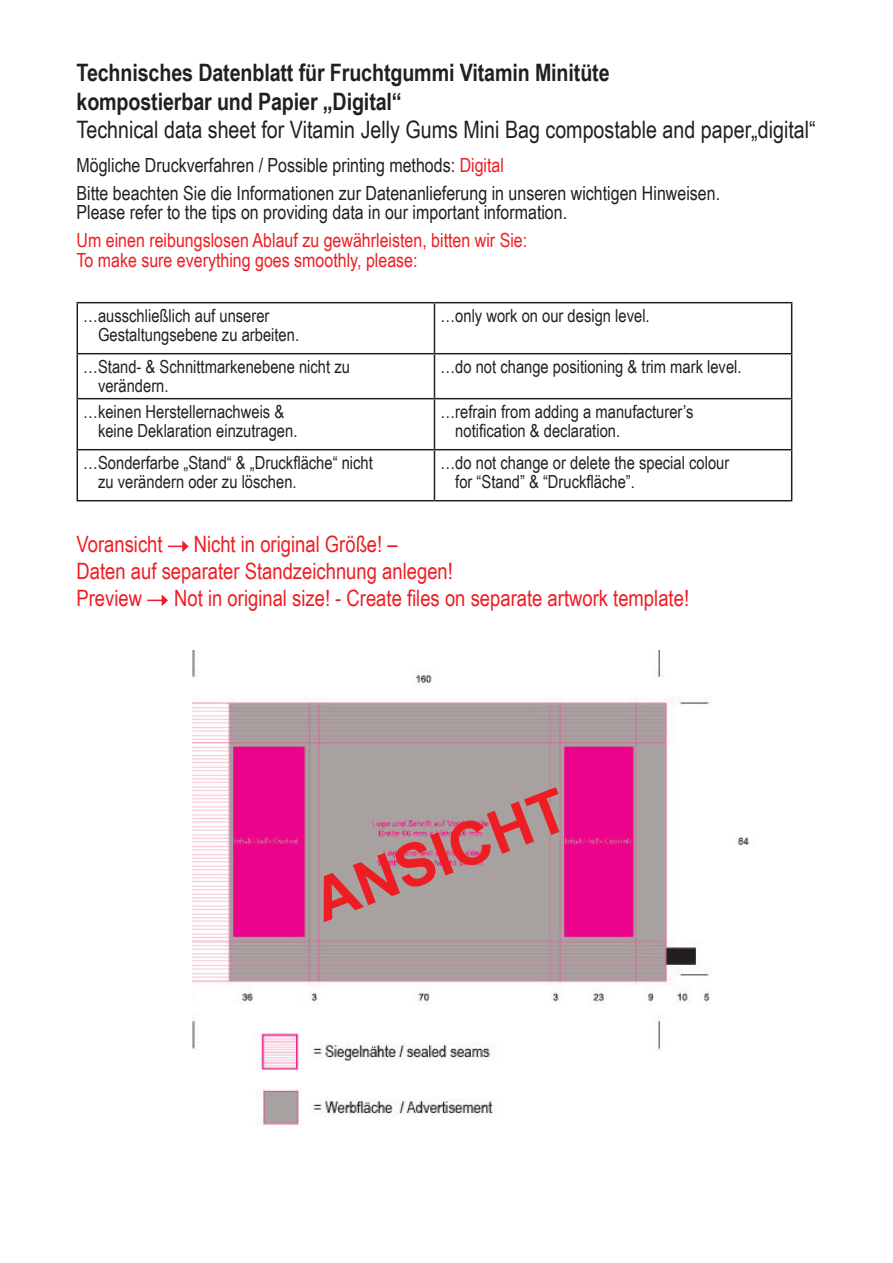
<style>
.page{position:relative;width:893px;height:1263px;background:#fff}
.page>*{position:absolute;margin:0;border:0;box-sizing:border-box;transform-origin:0 0}
.t1{font:700 24px/28.5px "Arial Narrow";letter-spacing:-.005em;color:#231f20}
.t2{font:24px "Arial Narrow";color:#231f20}
.t3{font:22.5px/27px "Arial Narrow";color:#ee1d23}
.t4{font:19.5px/28px "Arial Narrow";color:#231f20}
.t5{font:19.5px/19.5px "Arial Narrow";color:#ee1d23}
.t6{font:18px/19.5px "Arial Narrow";color:#231f20}
.s1{color:#ee1d23}
</style>
<div class="page">
<img style="left:193px;top:651px;width:556px;height:475px">
<svg style="left:324px;top:787px;width:235px;height:135px;background:#b4898a"></svg>
<hr style="left:77px;top:302px;width:357px;height:1px;background:#231f20">
<hr style="left:77px;top:303px;width:1px;height:50px;background:#231f20">
<hr style="left:434px;top:302px;width:358px;height:1px;background:#231f20">
<hr style="left:434px;top:303px;width:1px;height:50px;background:#231f20">
<hr style="left:791px;top:303px;width:1px;height:50px;background:#231f20">
<hr style="left:77px;top:353px;width:357px;height:1px;background:#231f20">
<hr style="left:77px;top:354px;width:1px;height:44px;background:#231f20">
<hr style="left:434px;top:353px;width:358px;height:1px;background:#231f20">
<hr style="left:434px;top:354px;width:1px;height:44px;background:#231f20">
<hr style="left:791px;top:354px;width:1px;height:44px;background:#231f20">
<hr style="left:77px;top:398px;width:357px;height:1px;background:#231f20">
<hr style="left:77px;top:399px;width:1px;height:50px;background:#231f20">
<hr style="left:434px;top:398px;width:358px;height:1px;background:#231f20">
<hr style="left:434px;top:399px;width:1px;height:50px;background:#231f20">
<hr style="left:791px;top:399px;width:1px;height:50px;background:#231f20">
<hr style="left:77px;top:449px;width:357px;height:1px;background:#231f20">
<hr style="left:77px;top:450px;width:1px;height:50px;background:#231f20">
<hr style="left:434px;top:449px;width:358px;height:1px;background:#231f20">
<hr style="left:434px;top:450px;width:1px;height:50px;background:#231f20">
<hr style="left:791px;top:450px;width:1px;height:50px;background:#231f20">
<hr style="left:77px;top:500px;width:357px;height:1px;background:#231f20">
<hr style="left:434px;top:500px;width:358px;height:1px;background:#231f20">
<svg style="left:168px;top:540px;width:21px;height:12px"></svg>
<svg style="left:147px;top:594px;width:21px;height:12px"></svg>
<h1 class="t1" style="left:77px;top:57px;width:535px">Technisches Datenblatt für Fruchtgummi Vitamin Minitüte kompostierbar und Papier „Digital“</h1>
<h1 class="t2" style="left:77px;top:112px;width:741px">Technical data sheet for Vitamin Jelly Gums Mini Bag compostable and paper„digital“</h1>
<p class="t4" style="left:77px;top:150px;width:645px">Mögliche Druckverfahren / Possible printing methods: <span class="s1">Digital<br></span>Bitte beachten Sie die Informationen zur Datenanlieferung in unseren wichtigen Hinweisen.</p>
<p class="t4" style="left:77px;top:197px;width:492px">Please refer to the tips on providing data in our important information.</p>
<p class="t5" style="left:77px;top:230px;width:452px">Um einen reibungslosen Ablauf zu gewährleisten, bitten wir Sie:<br>To make sure everything goes smoothly, please:</p>
<p class="t6" style="left:98px;top:305px;width:203px;text-indent:-15px">…ausschließlich auf unserer<br>Gestaltungsebene zu arbeiten.</p>
<p class="t6" style="left:440px;top:305px;width:211px">…only work on our design level.</p>
<p class="t6" style="left:98px;top:356px;width:253px;text-indent:-15px">…Stand- &amp; Schnittmarkenebene nicht zu verändern.</p>
<p class="t6" style="left:440px;top:356px;width:303px">…do not change positioning &amp; trim mark level.</p>
<p class="t6" style="left:98px;top:401px;width:201px;text-indent:-15px">…keinen Herstellernachweis &amp; keine Deklaration einzutragen.</p>
<p class="t6" style="left:455px;top:401px;width:240px;text-indent:-15px">…refrain from adding a manufacturer’s notification &amp; declaration.</p>
<p class="t6" style="left:98px;top:452px;width:276px;text-indent:-15px">…Sonderfarbe „Stand“ &amp; „Druckfläche“ nicht zu verändern oder zu löschen.</p>
<p class="t6" style="left:455px;top:452px;width:276px;text-indent:-15px">…do not change or delete the special colour for “Stand” &amp; “Druckfläche”.</p>
<p class="t3" style="left:77px;top:530px;width:378px;text-indent:117px">Nicht in original Größe! –<br>Daten auf separater Standzeichnung anlegen!<br>Preview</p>
<p class="t3" style="left:77px;top:530px;width:88px">Voransicht</p>
<p class="t3" style="left:174px;top:584px;width:516px">Not in original size! - Create files on separate artwork template!</p>
</div>
